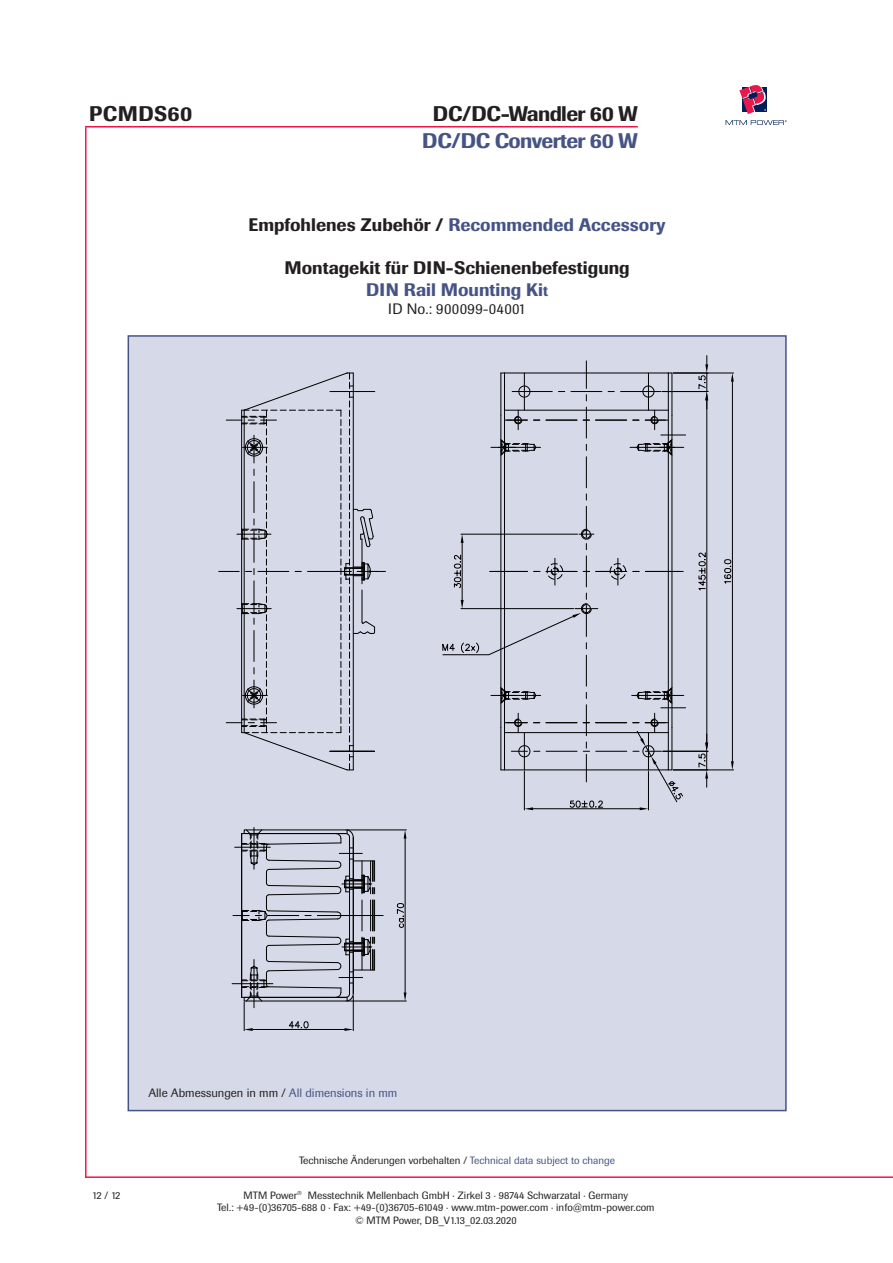
<style>
.page{position:relative;width:893px;height:1263px;background:#fff}
.page>*{position:absolute;margin:0;border:0;box-sizing:border-box;transform-origin:0 0}
.t1{font:500 21px "Supersonic BSK";letter-spacing:-.03em;color:#455485}
.t2{font:500 21px "Supersonic BSK";letter-spacing:-.03em;color:#231f20}
.t3{font:500 21px "Supersonic BSK";letter-spacing:.02em;color:#231f20}
.t4{font:500 18px "Supersonic BSK";color:#455485}
.t5{font:500 18px "Supersonic BSK";color:#231f20}
.t6{font:15px "Supersonic BSK";letter-spacing:.02em;color:#231f20}
.t7{font:12px "Supersonic BSK";color:#231f20}
.t8{font:10.5px/12.6px "Supersonic BSK";color:#231f20;text-align:center}
.s1{color:#231f20}
.s2{font-size:15px}
.s3{color:#455485}
</style>
<div class="page">
<hr style="left:85px;top:1176px;width:808px;height:2px;background:#ed164b">
<hr style="left:85px;top:127px;width:2px;height:1051px;background:#ed164b">
<hr style="left:85px;top:126px;width:553px;height:1px;background:#ed164b">
<svg style="left:726px;top:85px;width:61px;height:40px"></svg>
<div style="left:128px;top:336px;width:658px;height:774px;background:#d6d9e7"></div>
<svg style="left:518px;top:385px;width:13px;height:13px"></svg>
<svg style="left:642px;top:385px;width:13px;height:13px"></svg>
<hr style="left:524px;top:373px;width:1px;height:37px;background:#000">
<hr style="left:648px;top:373px;width:1px;height:37px;background:#000">
<svg style="left:511px;top:745px;width:29px;height:13px"></svg>
<hr style="left:546px;top:751px;width:31px;height:1px;background:#000">
<hr style="left:596px;top:751px;width:31px;height:1px;background:#000">
<hr style="left:512px;top:391px;width:40px;height:1px;background:#000">
<hr style="left:571px;top:391px;width:31px;height:1px;background:#000">
<hr style="left:621px;top:391px;width:40px;height:1px;background:#000">
<hr style="left:501px;top:769px;width:171px;height:1px;background:#000">
<hr style="left:501px;top:372px;width:171px;height:1px;background:#000">
<hr style="left:504px;top:373px;width:1px;height:397px;background:#000">
<hr style="left:668px;top:373px;width:1px;height:397px;background:#000">
<svg style="left:586px;top:361px;width:1px;height:27px"></svg>
<hr style="left:586px;top:407px;width:1px;height:31px;background:#000">
<hr style="left:586px;top:655px;width:1px;height:31px;background:#000">
<hr style="left:586px;top:705px;width:1px;height:31px;background:#000">
<svg style="left:583px;top:742px;width:7px;height:40px"></svg>
<hr style="left:500px;top:728px;width:1px;height:42px;background:#000">
<hr style="left:632px;top:695px;width:42px;height:1px;background:#000">
<hr style="left:499px;top:695px;width:42px;height:1px;background:#000">
<hr style="left:596px;top:722px;width:31px;height:1px;background:#000">
<hr style="left:524px;top:733px;width:1px;height:37px;background:#000">
<hr style="left:671px;top:415px;width:1px;height:313px;background:#000">
<hr style="left:500px;top:415px;width:1px;height:313px;background:#000">
<hr style="left:546px;top:722px;width:31px;height:1px;background:#000">
<hr style="left:595px;top:722px;width:31px;height:1px;background:#000">
<hr style="left:500px;top:373px;width:1px;height:42px;background:#000">
<hr style="left:671px;top:373px;width:1px;height:42px;background:#000">
<hr style="left:232px;top:983px;width:41px;height:1px;background:#000">
<hr style="left:254px;top:827px;width:1px;height:42px;background:#000">
<hr style="left:706px;top:400px;width:1px;height:342px;background:#000">
<svg style="left:698px;top:552px;width:8px;height:39px"></svg>
<hr style="left:663px;top:751px;width:45px;height:1px;background:#000">
<svg style="left:698px;top:734px;width:10px;height:53px"></svg>
<hr style="left:662px;top:391px;width:46px;height:1px;background:#000">
<svg style="left:698px;top:356px;width:10px;height:53px"></svg>
<hr style="left:673px;top:373px;width:61px;height:1px;background:#000">
<hr style="left:673px;top:770px;width:61px;height:1px;background:#000">
<hr style="left:732px;top:382px;width:1px;height:379px;background:#000">
<svg style="left:731px;top:373px;width:3px;height:9px"></svg>
<svg style="left:731px;top:761px;width:3px;height:9px"></svg>
<svg style="left:724px;top:559px;width:8px;height:25px"></svg>
<hr style="left:524px;top:771px;width:1px;height:39px;background:#000">
<hr style="left:533px;top:808px;width:107px;height:1px;background:#000">
<svg style="left:524px;top:807px;width:9px;height:3px"></svg>
<svg style="left:569px;top:800px;width:35px;height:8px"></svg>
<hr style="left:347px;top:830px;width:59px;height:1px;background:#000">
<hr style="left:347px;top:1001px;width:59px;height:1px;background:#000">
<hr style="left:405px;top:838px;width:1px;height:154px;background:#000">
<svg style="left:404px;top:830px;width:2px;height:8px"></svg>
<svg style="left:404px;top:992px;width:2px;height:9px"></svg>
<svg style="left:396px;top:902px;width:9px;height:26px"></svg>
<hr style="left:504px;top:732px;width:164px;height:1px;background:#000">
<svg style="left:505px;top:713px;width:22px;height:20px"></svg>
<svg style="left:491px;top:687px;width:45px;height:17px"></svg>
<svg style="left:633px;top:687px;width:53px;height:123px"></svg>
<svg style="left:233px;top:829px;width:150px;height:202px"></svg>
<svg style="left:219px;top:372px;width:166px;height:399px"></svg>
<svg style="left:442px;top:410px;width:244px;height:245px"></svg>
<p class="t3" style="left:89px;top:101px;width:105px">PCMDS60</p>
<p class="t2" style="left:433px;top:101px;width:206px">DC/DC-Wandler 60 W</p>
<p class="t1" style="left:422px;top:128px;width:217px">DC/DC Converter 60 W</p>
<p class="t4" style="left:249px;top:214px;width:419px"><span class="s1">Empfohlenes Zubehör /</span> Recommended Accessory</p>
<p class="t5" style="left:284px;top:257px;width:347px">Montagekit für DIN-Schienenbefestigung</p>
<p class="t4" style="left:366px;top:279px;width:183px">DIN Rail Mounting Ki<span class="s2">t</span></p>
<p class="t6" style="left:388px;top:300px;width:139px">ID No.: 900099-04001</p>
<p class="t7" style="left:148px;top:1086px;width:250px">Alle Abmessungen in mm / <span class="s3">All dimensions in mm</span></p>
<p class="t8" style="left:92px;top:1189px;width:30px">12 / 12</p>
<p class="t8" style="left:299px;top:1154px;width:318px">Technische Änderungen vorbehalten / <span class="s3">Technical data subject to change</span></p>
<p class="t8" style="left:217px;top:1189px;width:439px">MTM Power➔ Messtechnik Mellenbach GmbH · Zirkel 3 · 98744 Schwarzatal · Germany<br>Tel.: +49-(0)36705-688 0 · Fax: +49-(0)36705-61049 · www.mtm-power.com · info@mtm-power.com © MTM Power, DB_V1.13_02.03.2020</p>
</div>
